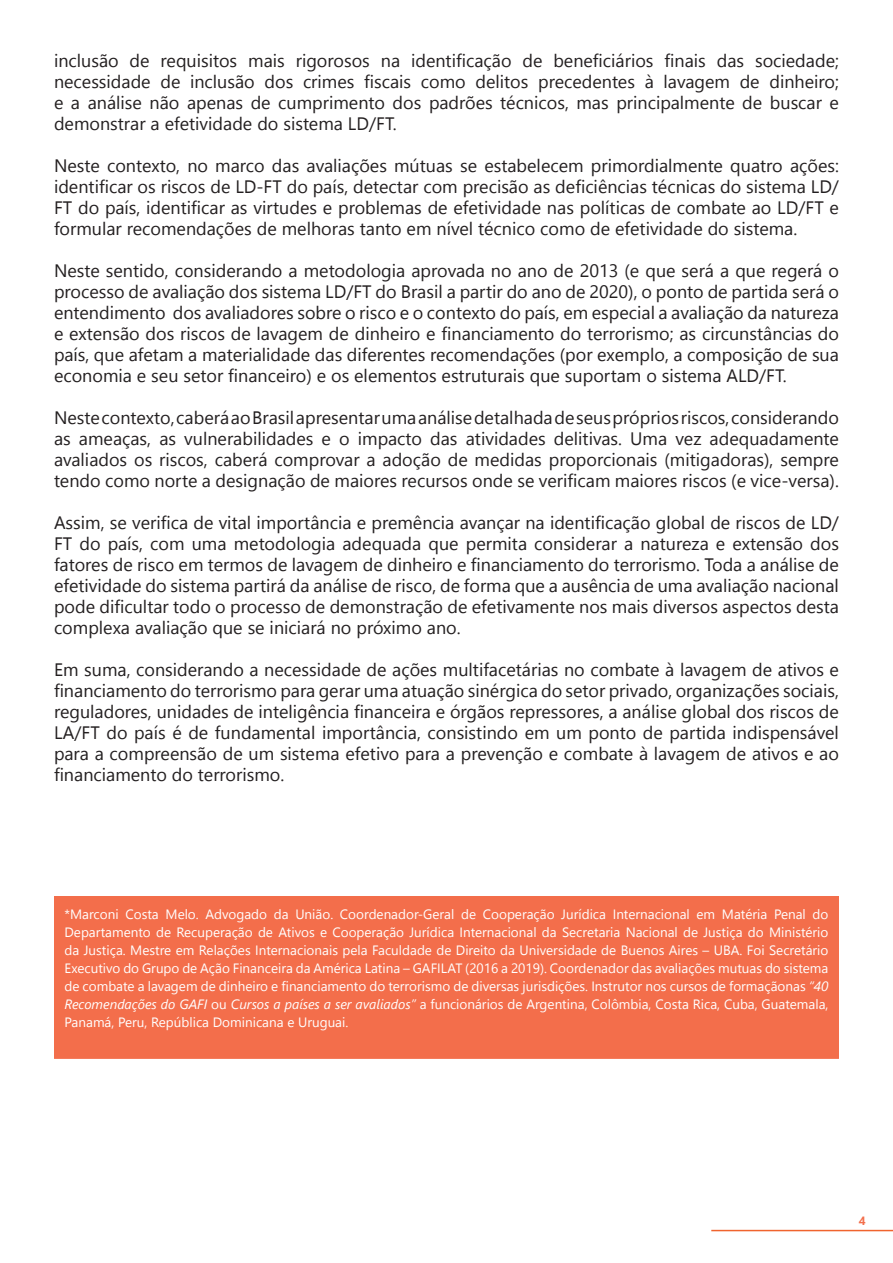
<style>
.page{position:relative;width:893px;height:1263px;background:#fff}
.page>*{position:absolute;margin:0;border:0;box-sizing:border-box;transform-origin:0 0}
.t1{font:18px/21px "Segoe UI";color:#231f20;text-align:justify}
.t2{font:13.5px/18px "Segoe UI";color:#fff;text-align:justify}
.t3{font:700 12px "Segoe UI";color:#f36e4b}
.s1{font-style:italic}
</style>
<div class="page">
<hr style="left:711px;top:1230px;width:182px;height:1px;background:#f0642e">
<div style="left:54px;top:896px;width:785px;height:163px;background:#f36e4b;border:2px solid #f36e4b"></div>
<p class="t1" style="left:54px;top:50px;width:786px">inclusão de requisitos mais rigorosos na identificação de beneficiários finais das sociedade; necessidade de inclusão dos crimes fiscais como delitos precedentes à lavagem de dinheiro; e a análise não apenas de cumprimento dos padrões técnicos, mas principalmente de buscar e demonstrar a efetividade do sistema LD/FT.</p>
<p class="t1" style="left:54px;top:155px;width:786px">Neste contexto, no marco das avaliações mútuas se estabelecem primordialmente quatro ações: identificar os riscos de LD-FT do país, detectar com precisão as deficiências técnicas do sistema LD/ FT do país, identificar as virtudes e problemas de efetividade nas políticas de combate ao LD/FT e formular recomendações de melhoras tanto em nível técnico como de efetividade do sistema.</p>
<p class="t1" style="left:54px;top:260px;width:786px">Neste sentido, considerando a metodologia aprovada no ano de 2013 (e que será a que regerá o processo de avaliação dos sistema LD/FT do Brasil a partir do ano de 2020), o ponto de partida será o entendimento dos avaliadores sobre o risco e o contexto do país, em especial a avaliação da natureza e extensão dos riscos de lavagem de dinheiro e financiamento do terrorismo; as circunstâncias do país, que afetam a materialidade das diferentes recomendações (por exemplo, a composição de sua economia e seu setor financeiro) e os elementos estruturais que suportam o sistema ALD/FT.</p>
<p class="t1" style="left:54px;top:407px;width:786px">Neste contexto, caberá ao Brasil apresentar uma análise detalhada de seus próprios riscos, considerando as ameaças, as vulnerabilidades e o impacto das atividades delitivas. Uma vez adequadamente avaliados os riscos, caberá comprovar a adoção de medidas proporcionais (mitigadoras), sempre tendo como norte a designação de maiores recursos onde se verificam maiores riscos (e vice-versa).</p>
<p class="t1" style="left:54px;top:512px;width:786px">Assim, se verifica de vital importância e premência avançar na identificação global de riscos de LD/ FT do país, com uma metodologia adequada que permita considerar a natureza e extensão dos fatores de risco em termos de lavagem de dinheiro e financiamento do terrorismo. Toda a análise de efetividade do sistema partirá da análise de risco, de forma que a ausência de uma avaliação nacional pode dificultar todo o processo de demonstração de efetivamente nos mais diversos aspectos desta complexa avaliação que se iniciará no próximo ano.</p>
<p class="t1" style="left:54px;top:659px;width:786px">Em suma, considerando a necessidade de ações multifacetárias no combate à lavagem de ativos e financiamento do terrorismo para gerar uma atuação sinérgica do setor privado, organizações sociais, reguladores, unidades de inteligência financeira e órgãos repressores, a análise global dos riscos de LA/FT do país é de fundamental importância, consistindo em um ponto de partida indispensável para a compreensão de um sistema efetivo para a prevenção e combate à lavagem de ativos e ao financiamento do terrorismo.</p>
<p class="t2" style="left:65px;top:905px;width:765px">*Marconi Costa Melo. Advogado da União. Coordenador-Geral de Cooperação Jurídica Internacional em Matéria Penal do Departamento de Recuperação de Ativos e Cooperação Jurídica Internacional da Secretaria Nacional de Justiça do Ministério da Justiça. Mestre em Relações Internacionais pela Faculdade de Direito da Universidade de Buenos Aires – UBA. Foi Secretário Executivo do Grupo de Ação Financeira da América Latina – GAFILAT (2016 a 2019). Coordenador das avaliações mutuas do sistema de combate a lavagem de dinheiro e financiamento do terrorismo de diversas jurisdições. Instrutor nos cursos de formaçãonas <span class="s1">“40<br>Recomendações do GAFI</span> ou <span class="s1">Cursos a países a ser avaliados”</span> a funcionários de Argentina, Colômbia, Costa Rica, Cuba, Guatemala, Panamá, Peru, República Dominicana e Uruguai.</p>
<p class="t3" style="left:859px;top:1211px;width:8px">4</p>
</div>
